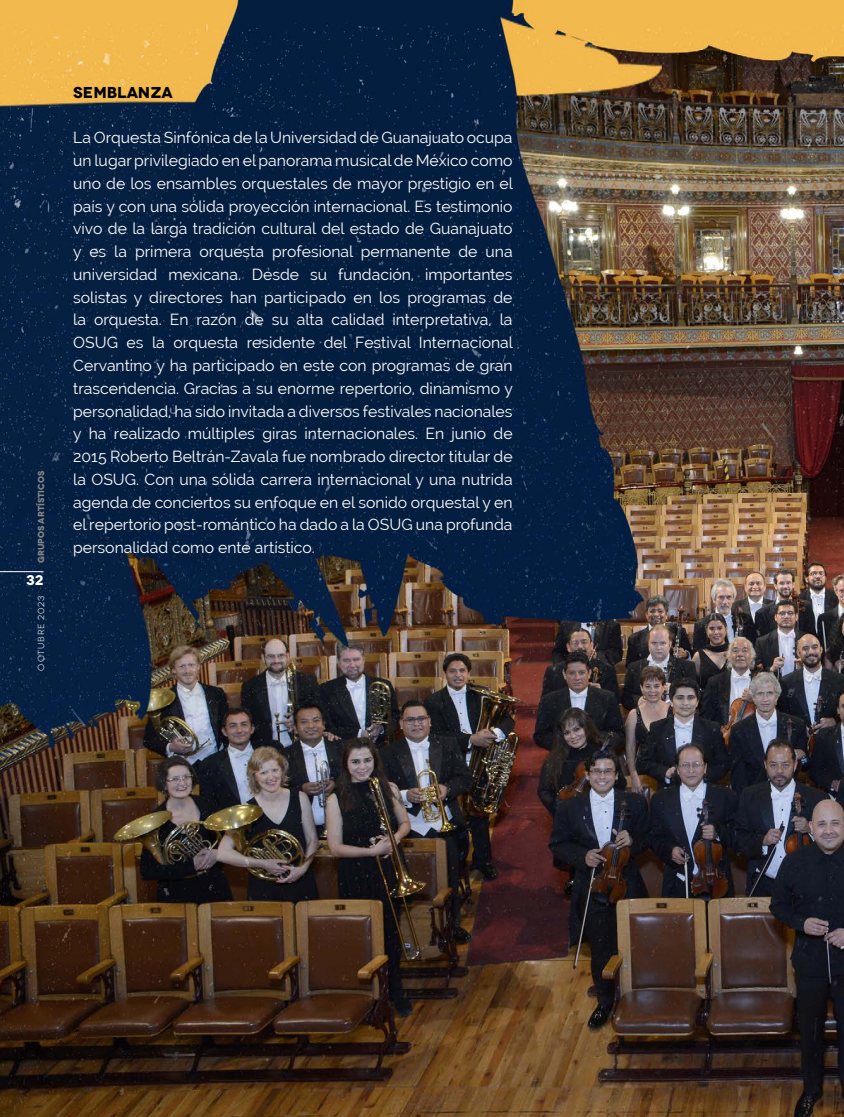
<style>
.page{position:relative;width:844px;height:1117px;background:#fff}
.page>*{position:absolute;margin:0;border:0;box-sizing:border-box;transform-origin:0 0}
.t1{font:15.75px/22.8px "Raleway";color:#fff;text-align:justify}
.t2{font:700 15.75px "Novecentowide";color:#000}
.t3{font:700 14px "Novecentowide";color:#fff}
.t4{font:700 8.75px "Novecentowide";color:#878787}
.t5{font:8.75px "Novecentowide";letter-spacing:.1em;color:#fff}
</style>
<div class="page">
<img style="left:0;top:0;width:843px;height:1116px">
<hr style="left:0;top:571px;width:43px;height:1px;background:#fff">
<p class="t4" style="left:35px;top:562px;width:93px;rotate:-90deg">GRUPOS ARTÍSTICOS</p>
<p class="t3" style="left:26px;top:571px;width:19px">32</p>
<p class="t5" style="left:36px;top:670px;width:76px;rotate:-90deg">octubre 2023</p>
<p class="t2" style="left:73px;top:82px;width:101px">SEMBLANZA</p>
<p class="t1" style="left:73px;top:126px;width:441px">La Orquesta Sinfónica de la Universidad de Guanajuato ocupa un lugar privilegiado en el panorama musical de México como uno de los ensambles orquestales de mayor prestigio en el país y con una sólida proyección internacional. Es testimonio vivo de la larga tradición cultural del estado de Guanajuato y es la primera orquesta profesional permanente de una universidad mexicana. Desde su fundación, importantes solistas y directores han participado en los programas de la orquesta. En razón de su alta calidad interpretativa, la OSUG es la orquesta residente del Festival Internacional Cervantino y ha participado en este con programas de gran trascendencia. Gracias a su enorme repertorio, dinamismo y personalidad, ha sido invitada a diversos festivales nacionales y ha realizado múltiples giras internacionales. En junio de 2015 Roberto Beltrán-Zavala fue nombrado director titular de la OSUG. Con una sólida carrera internacional y una nutrida agenda de conciertos su enfoque en el sonido orquestal y en el repertorio post-romántico ha dado a la OSUG una profunda personalidad como ente artístico.</p>
</div>
